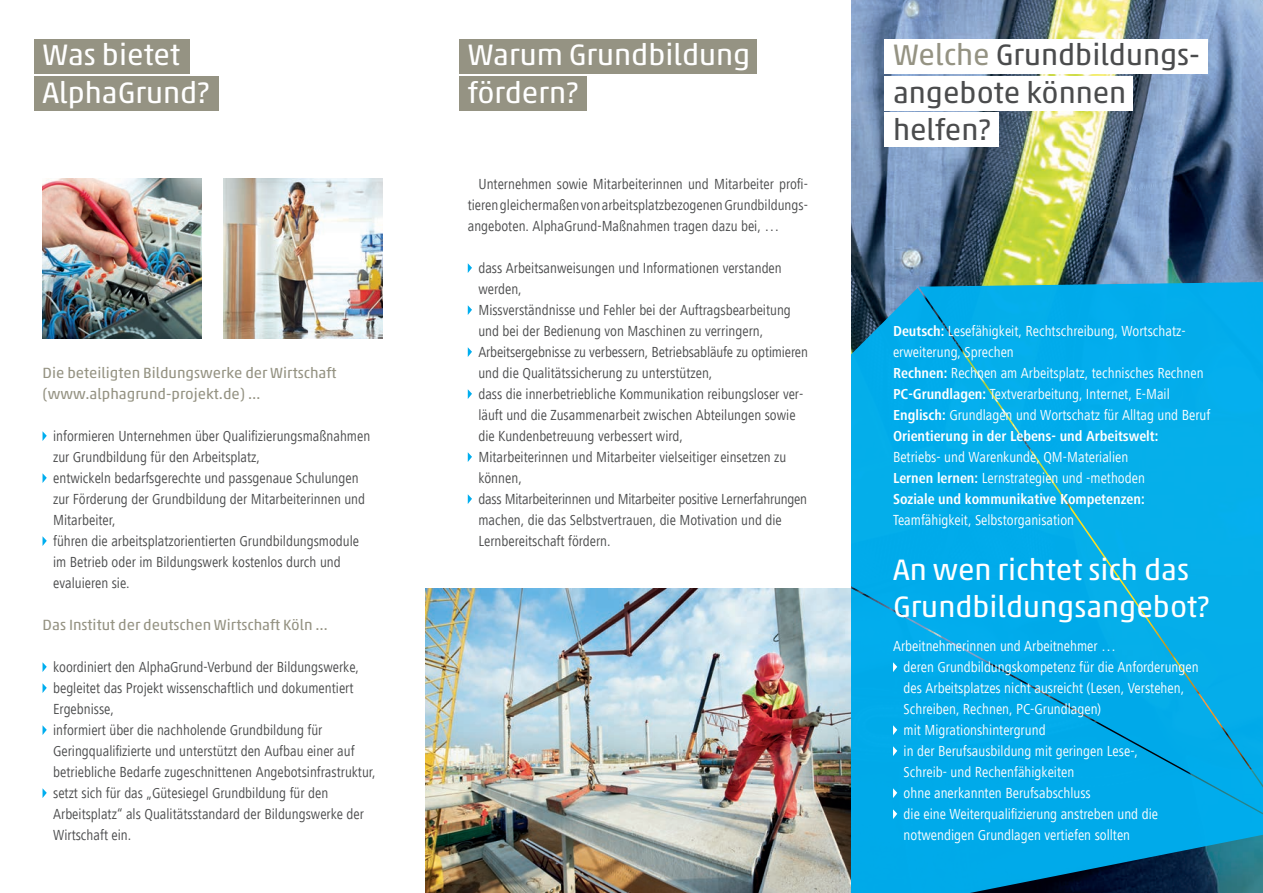
<style>
.page{position:relative;width:1263px;height:893px;background:#fff}
.page>*{position:absolute;margin:0;border:0;box-sizing:border-box;transform-origin:0 0}
.t1{font:30px/37.5px "Akko Pro";color:#fff}
.t2{font:30px/37.5px "Akko Pro";color:#4b4c4d}
.t3{font:condensed 15px/21px "Frutiger Next LT";color:#4b4c4d}
.t4{font:condensed 15px/21px "Frutiger Next LT";color:#fff}
.t5{font:15px/21px "Akko Pro";color:#959383}
.t6{font:700 condensed 15px "Frutiger Next Pro";color:#fff}
.s1{color:#959383}
.s2{font-family:"Frutiger Next Pro";font-weight:700}
</style>
<div class="page">
<img style="left:851px;top:0;width:412px;height:288px">
<svg style="left:850px;top:828px;width:413px;height:65px;fill:#00aae9"></svg>
<div style="left:850px;top:288px;width:413px;height:540px;background:#02acea"></div>
<div style="left:884px;top:40px;width:324px;height:34px;background:#fff"></div>
<div style="left:884px;top:76px;width:248px;height:34px;background:#fff"></div>
<div style="left:884px;top:112px;width:115px;height:34px;background:#fff"></div>
<svg style="left:893px;top:662px;width:4px;height:10px"></svg>
<svg style="left:893px;top:725px;width:4px;height:10px"></svg>
<svg style="left:893px;top:746px;width:4px;height:10px"></svg>
<svg style="left:893px;top:788px;width:4px;height:10px"></svg>
<svg style="left:893px;top:809px;width:4px;height:10px"></svg>
<div style="left:459px;top:40px;width:298px;height:34px;background:#959383"></div>
<div style="left:34px;top:40px;width:155px;height:34px;background:#959383"></div>
<div style="left:459px;top:76px;width:128px;height:34px;background:#959383"></div>
<div style="left:34px;top:76px;width:185px;height:34px;background:#959383"></div>
<img style="left:425px;top:588px;width:425px;height:305px">
<img style="left:43px;top:179px;width:159px;height:159px">
<svg style="left:43px;top:432px;width:4px;height:9px"></svg>
<svg style="left:43px;top:474px;width:4px;height:9px"></svg>
<svg style="left:43px;top:537px;width:4px;height:9px"></svg>
<svg style="left:43px;top:663px;width:4px;height:9px"></svg>
<svg style="left:43px;top:684px;width:4px;height:9px"></svg>
<svg style="left:43px;top:726px;width:4px;height:9px"></svg>
<svg style="left:43px;top:789px;width:4px;height:9px"></svg>
<svg style="left:468px;top:263px;width:4px;height:10px"></svg>
<svg style="left:468px;top:305px;width:4px;height:10px"></svg>
<svg style="left:468px;top:347px;width:4px;height:10px"></svg>
<svg style="left:468px;top:389px;width:4px;height:10px"></svg>
<svg style="left:468px;top:452px;width:4px;height:10px"></svg>
<svg style="left:468px;top:494px;width:4px;height:10px"></svg>
<img style="left:223px;top:179px;width:160px;height:159px">
<h1 class="t1" style="left:43px;top:36px;width:168px">Was bietet<br>AlphaGrund?</h1>
<p class="t5" style="left:43px;top:362px;width:295px">Die beteiligten Bildungswerke der Wirtschaft (www.alphagrund-projekt.de) …</p>
<p class="t3" style="left:53px;top:426px;width:319px">informieren Unternehmen über Qualifizierungsmaßnahmen zur Grundbildung für den Arbeitsplatz,<br>entwickeln bedarfsgerechte und passgenaue Schulungen zur Förderung der Grundbildung der Mitarbeiterinnen und Mitarbeiter,<br>führen die arbeitsplatzorientierten Grundbildungsmodule im Betrieb oder im Bildungswerk kostenlos durch und evaluieren sie.</p>
<p class="t5" style="left:43px;top:614px;width:287px">Das Institut der deutschen Wirtschaft Köln …</p>
<p class="t3" style="left:53px;top:657px;width:324px">koordiniert den AlphaGrund-Verbund der Bildungswerke, begleitet das Projekt wissenschaftlich und dokumentiert Ergebnisse,<br>informiert über die nachholende Grundbildung für Geringqualifizierte und unterstützt den Aufbau einer auf betriebliche Bedarfe zugeschnittenen Angebotsinfrastruktur, setzt sich für das „Gütesiegel Grundbildung für den Arbeitsplatz“ als Qualitätsstandard der Bildungswerke der Wirtschaft ein.</p>
<h1 class="t1" style="left:468px;top:36px;width:284px">Warum Grundbildung fördern?</h1>
<p class="t3" style="left:468px;top:174px;width:342px;text-align:justify;text-indent:11px">Unternehmen sowie Mitarbeiterinnen und Mitarbeiter profi&shy;tieren gleichermaßen von arbeitsplatzbezogenen Grundbildungs&shy;angeboten. AlphaGrund-Maßnahmen tragen dazu bei, …</p>
<p class="t3" style="left:478px;top:258px;width:331px">dass Arbeitsanweisungen und Informationen verstanden werden,<br>Missverständnisse und Fehler bei der Auftragsbearbeitung und bei der Bedienung von Maschinen zu verringern, Arbeitsergebnisse zu verbessern, Betriebsabläufe zu optimieren und die Qualitätssicherung zu unterstützen,<br>dass die innerbetriebliche Kommunikation reibungsloser ver&shy;läuft und die Zusammenarbeit zwischen Abteilungen sowie die Kundenbetreuung verbessert wird,<br>Mitarbeiterinnen und Mitarbeiter vielseitiger einsetzen zu können,<br>dass Mitarbeiterinnen und Mitarbeiter positive Lernerfahrungen machen, die das Selbstvertrauen, die Motivation und die Lernbereitschaft fördern.</p>
<h1 class="t2" style="left:893px;top:36px;width:308px"><span class="s1">Welche</span> Grundbildungs&shy;angebote können helfen?</h1>
<p class="t4" style="left:893px;top:321px;width:319px"><span class="s2">Deutsch:</span> Lesefähigkeit, Rechtschreibung, Wortschatz&shy;erweiterung, Sprechen<br><span class="s2">Rechnen:</span> Rechnen am Arbeitsplatz, technisches Rechnen <span class="s2">PC-Grundlagen:</span> Textverarbeitung, Internet, E-Mail <span class="s2">Englisch:</span> Grundlagen und Wortschatz für Alltag und Beruf</p>
<p class="t6" style="left:893px;top:427px;width:267px">Orientierung in der Lebens- und Arbeitswelt:</p>
<p class="t4" style="left:893px;top:447px;width:253px">Betriebs- und Warenkunde, QM-Materialien<br><span class="s2">Lernen lernen:</span> Lernstrategien und -methoden</p>
<p class="t6" style="left:893px;top:490px;width:253px">Soziale und kommunikative Kompetenzen:</p>
<p class="t4" style="left:893px;top:510px;width:183px">Teamfähigkeit, Selbstorganisation</p>
<h1 class="t1" style="left:893px;top:550px;width:318px">An wen richtet sich das<br>Grundbildungsangebot?</h1>
<p class="t4" style="left:904px;top:636px;width:296px;text-indent:-11px">Arbeitnehmerinnen und Arbeitnehmer …<br>deren Grundbildungskompetenz für die Anforderungen des Arbeitsplatzes nicht ausreicht (Lesen, Verstehen, Schreiben, Rechnen, PC-Grundlagen)<br>mit Migrationshintergrund<br>in der Berufsausbildung mit geringen Lese-,<br>Schreib- und Rechenfähigkeiten<br>ohne anerkannten Berufsabschluss<br>die eine Weiterqualifizierung anstreben und die notwendigen Grundlagen vertiefen sollten</p>
</div>
